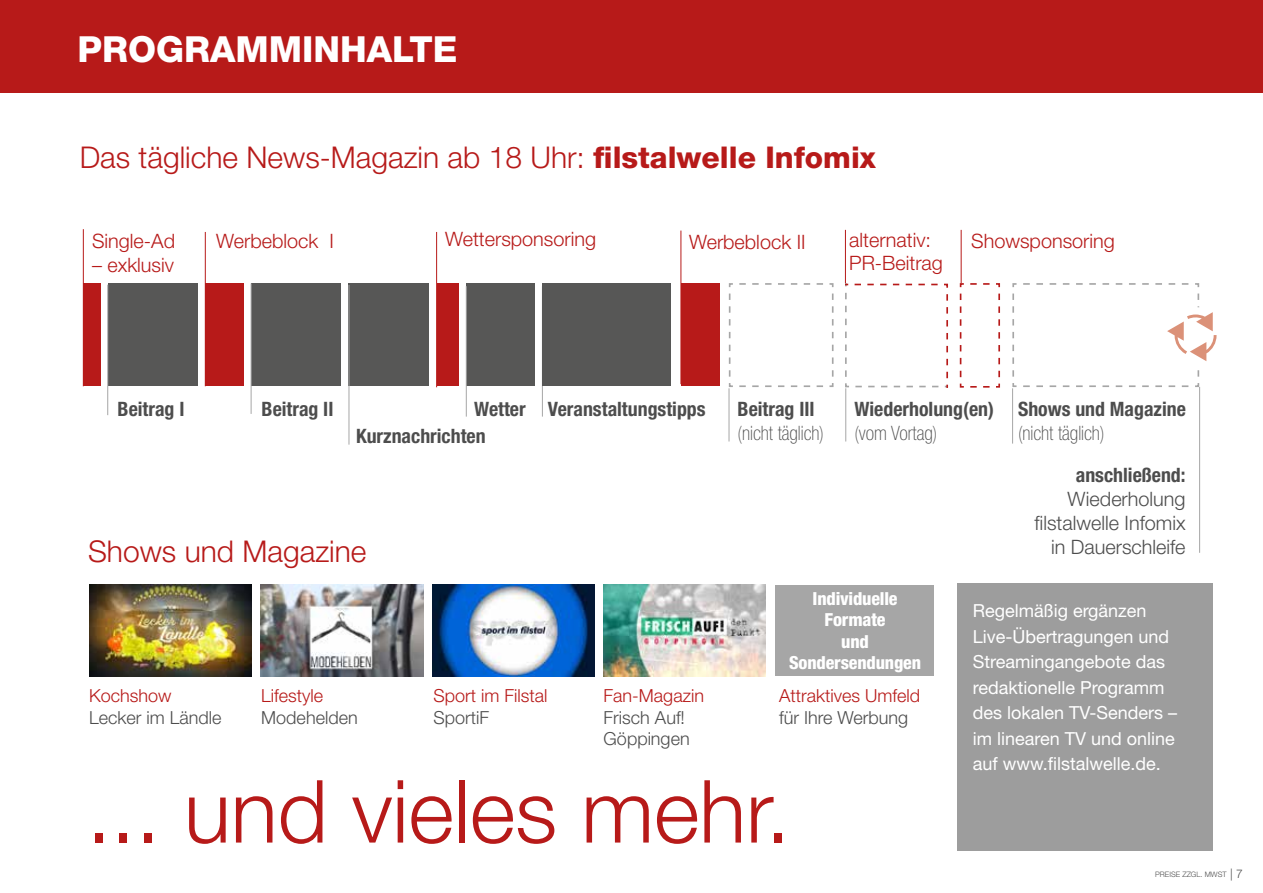
<style>
.page{position:relative;width:1263px;height:893px;background:#fff}
.page>*{position:absolute;margin:0;border:0;box-sizing:border-box;transform-origin:0 0}
.t1{font:300 87.15px "Helvetica Neue";color:#b71a19}
.t2{font:800 36px "Helvetica Neue";color:#fff}
.t3{font:300 30px "Helvetica Neue";color:#b71a19}
.t4{font:700 condensed 19.8px "Helvetica Neue";color:#4d4d4d}
.t5{font:300 19.8px "Helvetica Neue";color:#b71a19}
.t6{font:300 19.8px/23.9px "Helvetica Neue";color:#4d4d4d;text-align:right}
.t7{font:100 condensed 19.8px "Helvetica Neue";color:#4d4d4d}
.t8{font:18px/25.5px "Helvetica Neue";color:#fff}
.t9{font:300 18px/21.6px "Helvetica Neue";color:#4d4d4d}
.t10{font:300 18px "Helvetica Neue";color:#b71a19}
.t11{font:800 condensed 18px/21.6px "Helvetica Neue";letter-spacing:-.01em;color:#fff;text-align:center}
.t12{font:300 7.5px "Helvetica Neue";color:#4d4d4d}
.s1{font-weight:800}
.s2{font-size:12px}
</style>
<div class="page">
<div style="left:0;top:0;width:1263px;height:92px;background:#b71a19"></div>
<img style="left:89px;top:585px;width:162px;height:92px">
<img style="left:261px;top:585px;width:162px;height:92px">
<img style="left:433px;top:585px;width:162px;height:92px">
<img style="left:603px;top:585px;width:163px;height:92px">
<div style="left:775px;top:585px;width:159px;height:91px;background:#a6a6a6"></div>
<div style="left:958px;top:583px;width:255px;height:268px;background:#9d9d9d"></div>
<div style="left:348px;top:283px;width:81px;height:103px;background:#575756"></div>
<div style="left:205px;top:283px;width:39px;height:103px;background:#b71a19"></div>
<div style="left:251px;top:283px;width:89px;height:103px;background:#575756"></div>
<div style="left:108px;top:283px;width:89px;height:103px;background:#575756"></div>
<div style="left:467px;top:283px;width:68px;height:103px;background:#575756"></div>
<svg style="left:959px;top:282px;width:42px;height:106px"></svg>
<div style="left:437px;top:283px;width:22px;height:103px;background:#b71a19"></div>
<hr style="left:436px;top:232px;width:1px;height:155px;background:#b71a19">
<hr style="left:542px;top:286px;width:1px;height:131px;background:#a6a6a6">
<hr style="left:205px;top:232px;width:1px;height:154px;background:#b71a19">
<hr style="left:961px;top:230px;width:1px;height:53px;background:#b71a19">
<hr style="left:251px;top:283px;width:1px;height:131px;background:#a6a6a6">
<hr style="left:107px;top:285px;width:1px;height:130px;background:#a6a6a6">
<svg style="left:1012px;top:283px;width:204px;height:105px"></svg>
<hr style="left:83px;top:229px;width:1px;height:157px;background:#b71a19">
<div style="left:83px;top:283px;width:18px;height:103px;background:#b71a19"></div>
<div style="left:542px;top:283px;width:128px;height:103px;background:#575756"></div>
<div style="left:681px;top:283px;width:38px;height:103px;background:#b71a19"></div>
<hr style="left:680px;top:231px;width:1px;height:153px;background:#b71a19">
<svg style="left:728px;top:283px;width:106px;height:104px"></svg>
<hr style="left:349px;top:285px;width:1px;height:160px;background:#a6a6a6">
<hr style="left:466px;top:286px;width:1px;height:131px;background:#a6a6a6">
<hr style="left:729px;top:388px;width:1px;height:53px;background:#a6a6a6">
<hr style="left:1012px;top:388px;width:1px;height:56px;background:#a6a6a6">
<hr style="left:845px;top:230px;width:1px;height:53px;background:#b71a19">
<svg style="left:844px;top:281px;width:105px;height:109px"></svg>
<hr style="left:845px;top:388px;width:1px;height:53px;background:#a6a6a6">
<hr style="left:1199px;top:387px;width:1px;height:166px;background:#a6a6a6">
<h2 class="t2" style="left:77px;top:28px;width:382px">PROGRAMMINHALTE</h2>
<h3 class="t3" style="left:80px;top:139px;width:798px">Das tägliche News-Magazin ab 18 Uhr: <span class="s1">filstalwelle Infomix</span></h3>
<p class="t5" style="left:92px;top:229px;width:85px">Single-Ad</p>
<p class="t5" style="left:92px;top:253px;width:83px">– exklusiv</p>
<p class="t5" style="left:216px;top:229px;width:119px">Werbeblock I</p>
<p class="t5" style="left:445px;top:227px;width:153px">Wettersponsoring</p>
<p class="t5" style="left:849px;top:227px;width:83px">alternativ:</p>
<p class="t5" style="left:971px;top:228px;width:145px">Showsponsoring</p>
<p class="t5" style="left:849px;top:251px;width:95px">PR-Beitrag</p>
<p class="t5" style="left:689px;top:230px;width:118px">Werbeblock II</p>
<p class="t4" style="left:118px;top:397px;width:68px">Beitrag I</p>
<p class="t4" style="left:262px;top:397px;width:73px">Beitrag II</p>
<p class="t4" style="left:1018px;top:397px;width:169px">Shows und Magazine</p>
<p class="t7" style="left:1018px;top:422px;width:88px">(nicht täglich)</p>
<p class="t4" style="left:474px;top:397px;width:53px">Wetter</p>
<p class="t4" style="left:738px;top:397px;width:79px">Beitrag III</p>
<p class="t7" style="left:738px;top:422px;width:88px">(nicht täglich)</p>
<p class="t4" style="left:548px;top:397px;width:159px">Veranstaltungstipps</p>
<p class="t4" style="left:854px;top:397px;width:141px">Wiederholung(en)</p>
<p class="t7" style="left:854px;top:422px;width:84px">(vom Vortag)</p>
<p class="t4" style="left:356px;top:424px;width:131px">Kurznachrichten</p>
<h3 class="t3" style="left:88px;top:533px;width:280px">Shows und Magazine</h3>
<p class="t10" style="left:89px;top:684px;width:84px">Kochshow</p>
<p class="t9" style="left:89px;top:706px;width:134px">Lecker im Ländle</p>
<p class="t10" style="left:261px;top:684px;width:63px">Lifestyle</p>
<p class="t9" style="left:261px;top:706px;width:98px">Modehelden</p>
<p class="t10" style="left:433px;top:684px;width:115px">Sport im Filstal</p>
<p class="t9" style="left:433px;top:706px;width:57px">SportiF</p>
<p class="t10" style="left:604px;top:684px;width:102px">Fan-Magazin</p>
<p class="t9" style="left:604px;top:706px;width:88px">Frisch Auf!<br>Göppingen</p>
<p class="t11" style="left:789px;top:587px;width:133px">Individuelle<br>Formate<br>und<br>Sondersendungen</p>
<p class="t10" style="left:779px;top:685px;width:142px">Attraktives Umfeld</p>
<p class="t9" style="left:779px;top:706px;width:131px">für Ihre Werbung</p>
<h1 class="t1" style="left:87px;top:758px;width:704px">... und vieles mehr.</h1>
<p class="t4" style="left:1076px;top:463px;width:111px">anschließend:</p>
<p class="t6" style="left:1034px;top:487px;width:152px">Wiederholung filstalwelle Infomix in Dauerschleife</p>
<p class="t8" style="left:973px;top:598px;width:206px">Regelmäßig ergänzen<br>Live-Übertragungen und<br>Streamingangebote das redaktionelle Programm des lokalen TV-Senders – im linearen TV und online auf www.filstalwelle.de.</p>
<p class="t12" style="left:1155px;top:870px;width:89px">PREISE ZZGL. MWST <span class="s2">| 7</span></p>
</div>
